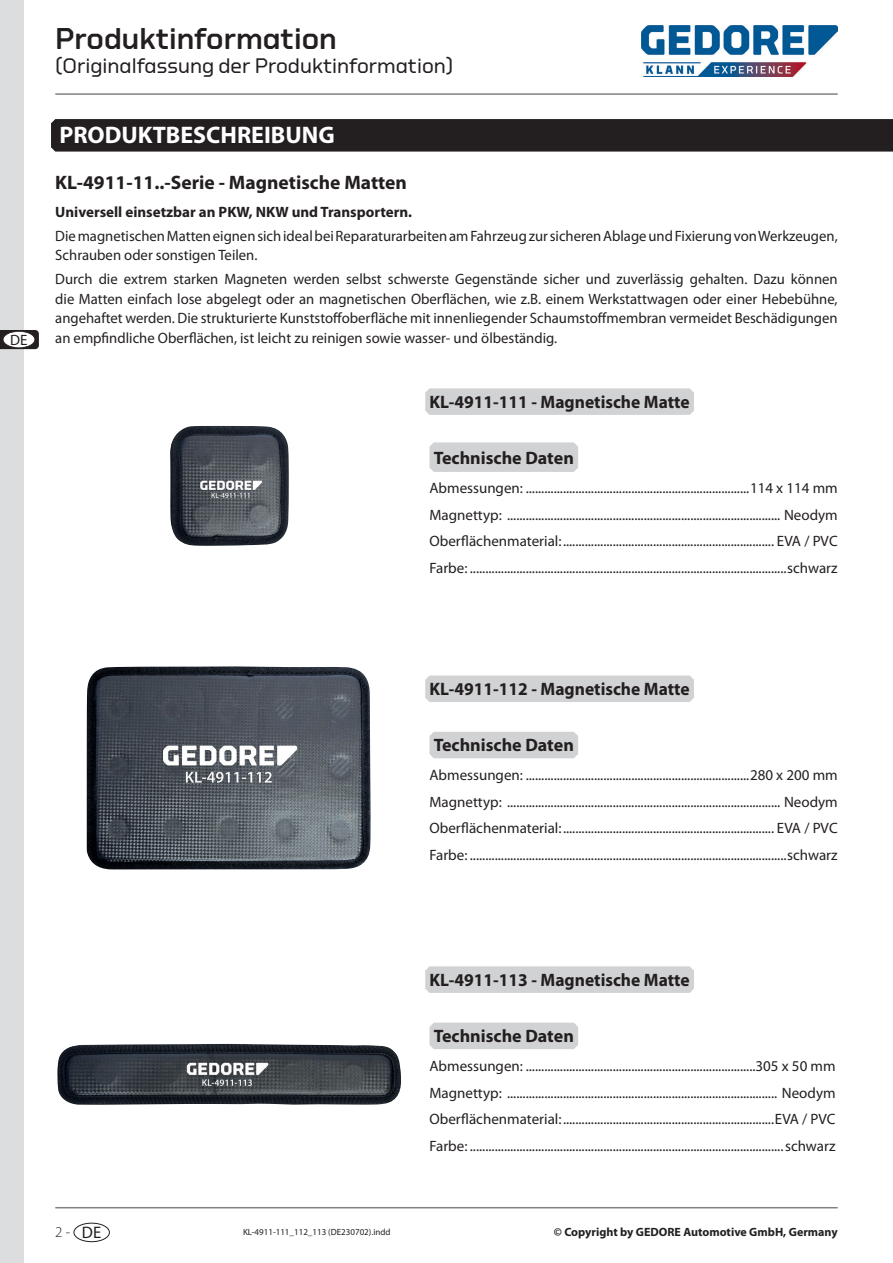
<style>
.page{position:relative;width:893px;height:1263px;background:#fff}
.page>*{position:absolute;margin:0;border:0;box-sizing:border-box;transform-origin:0 0}
.t1{font:500 30px "GEDORE Type";color:#231f20}
.t2{font:700 24px "Myriad Pro";color:#fff}
.t3{font:21px "GEDORE Type";color:#231f20}
.t4{font:700 19.5px "Myriad Pro";color:#231f20}
.t5{font:700 18px "Myriad Pro";color:#231f20}
.t6{font:15px/26.5px "Myriad Pro";color:#231f20;text-align:justify}
.t7{font:700 15px "Myriad Pro";color:#231f20}
.t8{font:300 15px "Myriad Pro";color:#231f20}
.t9{font:700 12px "Myriad Pro";color:#231f20}
.t10{font:9px "Myriad Pro";color:#231f20}
.s1{font-weight:400;font-size:16.65px}
</style>
<div class="page">
<div style="left:0;top:0;width:23px;height:1263px;background:#dcdddf"></div>
<hr style="left:55px;top:93px;width:783px;height:2px;background:#808285">
<img style="left:641px;top:26px;width:197px;height:50px">
<hr style="left:55px;top:1207px;width:783px;height:1px;background:#808285">
<div style="left:74px;top:1223px;width:36px;height:19px;border:1px solid #231f20;border-radius:50%"></div>
<svg style="left:0;top:330px;width:39px;height:19px"></svg>
<div style="left:3px;top:331px;width:32px;height:17px;background:#fff;border-radius:50%"></div>
<div style="left:3px;top:331px;width:32px;height:17px;border:1px solid #231f20;border-radius:50%"></div>
<div style="left:425px;top:388px;width:269px;height:27px;background:#d1d2d4"></div>
<div style="left:429px;top:442px;width:149px;height:30px;background:#d1d2d4"></div>
<img style="left:170px;top:426px;width:119px;height:120px">
<img style="left:87px;top:666px;width:284px;height:203px">
<div style="left:425px;top:675px;width:269px;height:27px;background:#d1d2d4"></div>
<div style="left:429px;top:732px;width:149px;height:26px;background:#d1d2d4"></div>
<div style="left:425px;top:966px;width:269px;height:27px;background:#d1d2d4"></div>
<div style="left:429px;top:1023px;width:149px;height:26px;background:#d1d2d4"></div>
<img style="left:57px;top:1044px;width:344px;height:61px">
<div style="left:51px;top:119px;width:842px;height:33px;background:#231f20"></div>
<p class="t6" style="left:10px;top:326px;width:19px">DE</p>
<h1 class="t1" style="left:55px;top:21px;width:283px">Produktinformation</h1>
<h3 class="t3" style="left:55px;top:54px;width:400px">(Originalfassung der Produktinformation)</h3>
<h2 class="t2" style="left:60px;top:119px;width:277px">PRODUKTBESCHREIBUNG</h2>
<h3 class="t4" style="left:55px;top:170px;width:353px">KL-4911-11..-Serie - Magnetische Matten</h3>
<p class="t7" style="left:55px;top:202px;width:358px">Universell einsetzbar an PKW, NKW und Transportern.</p>
<p class="t6" style="left:55px;top:226px;width:784px;line-height:19.5px">Die magnetischen Matten eignen sich ideal bei Reparaturarbeiten am Fahrzeug zur sicheren Ablage und Fixierung von Werkzeugen,<br>Schrauben oder sonstigen Teilen.</p>
<p class="t6" style="left:55px;top:269px;width:784px;line-height:19.5px">Durch die extrem starken Magneten werden selbst schwerste Gegenstände sicher und zuverlässig gehalten. Dazu können die Matten einfach lose abgelegt oder an magnetischen Oberflächen, wie z.B. einem Werkstattwagen oder einer Hebebühne, angehaftet werden. Die strukturierte Kunststoffoberfläche mit innenliegender Schaumstoffmembran vermeidet Beschädigungen an empfindliche Oberflächen, ist leicht zu reinigen sowie wasser- und ölbeständig.</p>
<p class="t5" style="left:429px;top:390px;width:262px">KL-4911-111 - Magnetische Matte</p>
<p class="t5" style="left:434px;top:446px;width:142px">Technische Daten</p>
<p class="t6" style="left:429px;top:475px;width:410px">Abmessungen: ........................................................................114 x 114 mm Magnettyp: ........................................................................................ Neodym Oberflächenmaterial:.................................................................... EVA / PVC Farbe: ......................................................................................................schwarz</p>
<p class="t5" style="left:429px;top:677px;width:262px">KL-4911-112 - Magnetische Matte</p>
<p class="t5" style="left:434px;top:733px;width:142px">Technische Daten</p>
<p class="t6" style="left:429px;top:762px;width:410px">Abmessungen: ........................................................................280 x 200 mm Magnettyp: ........................................................................................ Neodym Oberflächenmaterial:.................................................................... EVA / PVC Farbe: ......................................................................................................schwarz</p>
<p class="t5" style="left:429px;top:968px;width:262px">KL-4911-113 - Magnetische Matte</p>
<p class="t5" style="left:434px;top:1024px;width:142px">Technische Daten</p>
<p class="t6" style="left:429px;top:1052px;width:408px">Abmessungen: ..........................................................................305 x 50 mm Magnettyp: ....................................................................................... Neodym Oberflächenmaterial:....................................................................EVA / PVC Farbe: .....................................................................................................schwarz</p>
<p class="t8" style="left:55px;top:1223px;width:48px">2- <span class="s1">DE</span></p>
<p class="t10" style="left:243px;top:1226px;width:149px">KL-4911-111_112_113 (DE230702).indd</p>
<p class="t9" style="left:554px;top:1224px;width:285px">© Copyright by GEDORE Automotive GmbH, Germany</p>
</div>
